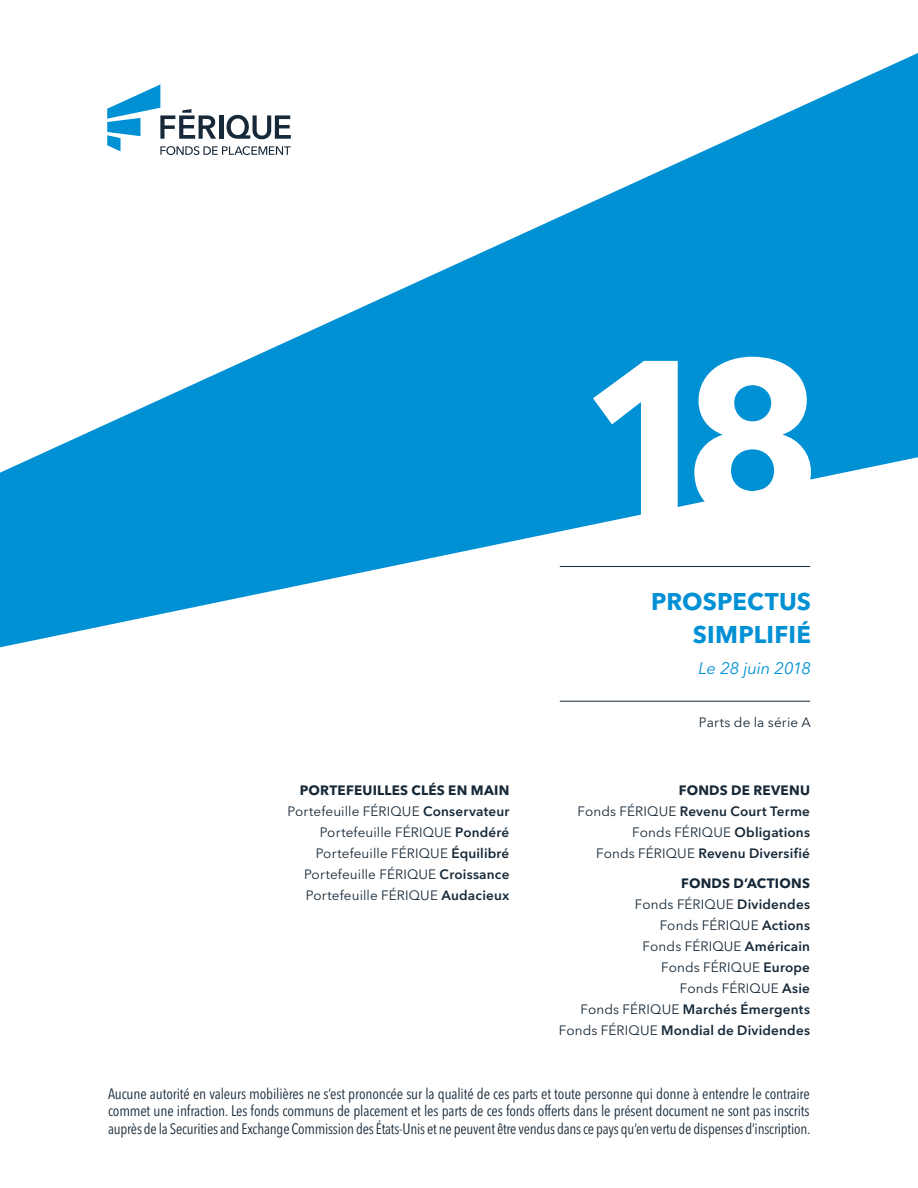
<style>
.page{position:relative;width:918px;height:1188px;background:#fff}
.page>*{position:absolute;margin:0;border:0;box-sizing:border-box;transform-origin:0 0}
.t1{font:700 219px "Avenir Next LT Pro";color:#fff}
.t2{font:700 24px/33px "Avenir Next LT Pro";letter-spacing:.01em;color:#0090d4;text-align:right}
.t3{font:italic 16.5px "Avenir Next LT Pro";letter-spacing:-.01em;color:#0090d4}
.t4{font:condensed 15px/17.7px "Avenir Next LT Pro";letter-spacing:-.015em;color:#172938;text-align:justify}
.t5{font:13.5px/21px "Avenir Next LT Pro";letter-spacing:.01em;color:#172938;text-align:right}
.t6{font:600 13.5px/21px "Avenir Next LT Pro";letter-spacing:.015em;color:#172938;text-align:right}
.s1{font-weight:700}
.s2{font-weight:600}
.s3{font-weight:400}
</style>
<div class="page">
<svg style="left:0;top:53px;width:918px;height:594px"></svg>
<svg style="left:107px;top:84px;width:184px;height:71px"></svg>
<hr style="left:560px;top:566px;width:250px;height:1px;background:#172938">
<hr style="left:560px;top:701px;width:250px;height:1px;background:#172938">
<h1 class="t1" style="left:579px;top:305px;width:246px">18</h1>
<h2 class="t2" style="left:651px;top:585px;width:162px">PROSPECTUS<br>SIMPLIFIÉ</h2>
<p class="t3" style="left:699px;top:659px;width:114px">Le 28 juin 2018</p>
<p class="t5" style="left:699px;top:712px;width:114px">Parts de la série A</p>
<p class="t5" style="left:288px;top:780px;width:223px"><span class="s1">PORTEFEUILLES CLÉS EN MAIN<br></span>Portefeuille FÉRIQUE <span class="s2">Conservateur<br></span>Portefeuille FÉRIQUE <span class="s2">Pondéré<br></span>Portefeuille FÉRIQUE <span class="s2">Équilibré<br></span>Portefeuille FÉRIQUE <span class="s2">Croissance<br></span>Portefeuille FÉRIQUE <span class="s2">Audacieux</span></p>
<p class="t6" style="left:577px;top:779px;width:234px"><span class="s1">FONDS DE REVENU<br></span><span class="s3">Fonds FÉRIQUE</span> Revenu Court Terme<br><span class="s3">Fonds FÉRIQUE</span> Obligations<br><span class="s3">Fonds FÉRIQUE</span> Revenu Diversifié</p>
<p class="t5" style="left:559px;top:873px;width:253px"><span class="s1">FONDS D’ACTIONS<br></span>Fonds FÉRIQUE <span class="s2">Dividendes<br></span>Fonds FÉRIQUE <span class="s2">Actions<br></span>Fonds FÉRIQUE <span class="s2">Américain<br></span>Fonds FÉRIQUE <span class="s2">Europe<br></span>Fonds FÉRIQUE <span class="s2">Asie<br></span>Fonds FÉRIQUE <span class="s2">Marchés Émergents<br></span>Fonds FÉRIQUE <span class="s2">Mondial de Dividendes</span></p>
<p class="t4" style="left:108px;top:1085px;width:704px">Aucune autorité en valeurs mobilières ne s’est prononcée sur la qualité de ces parts et toute personne qui donne à entendre le contraire commet une infraction. Les fonds communs de placement et les parts de ces fonds offerts dans le présent document ne sont pas inscrits auprès de la Securities and Exchange Commission des États-Unis et ne peuvent être vendus dans ce pays qu’en vertu de dispenses d’inscription.</p>
</div>
